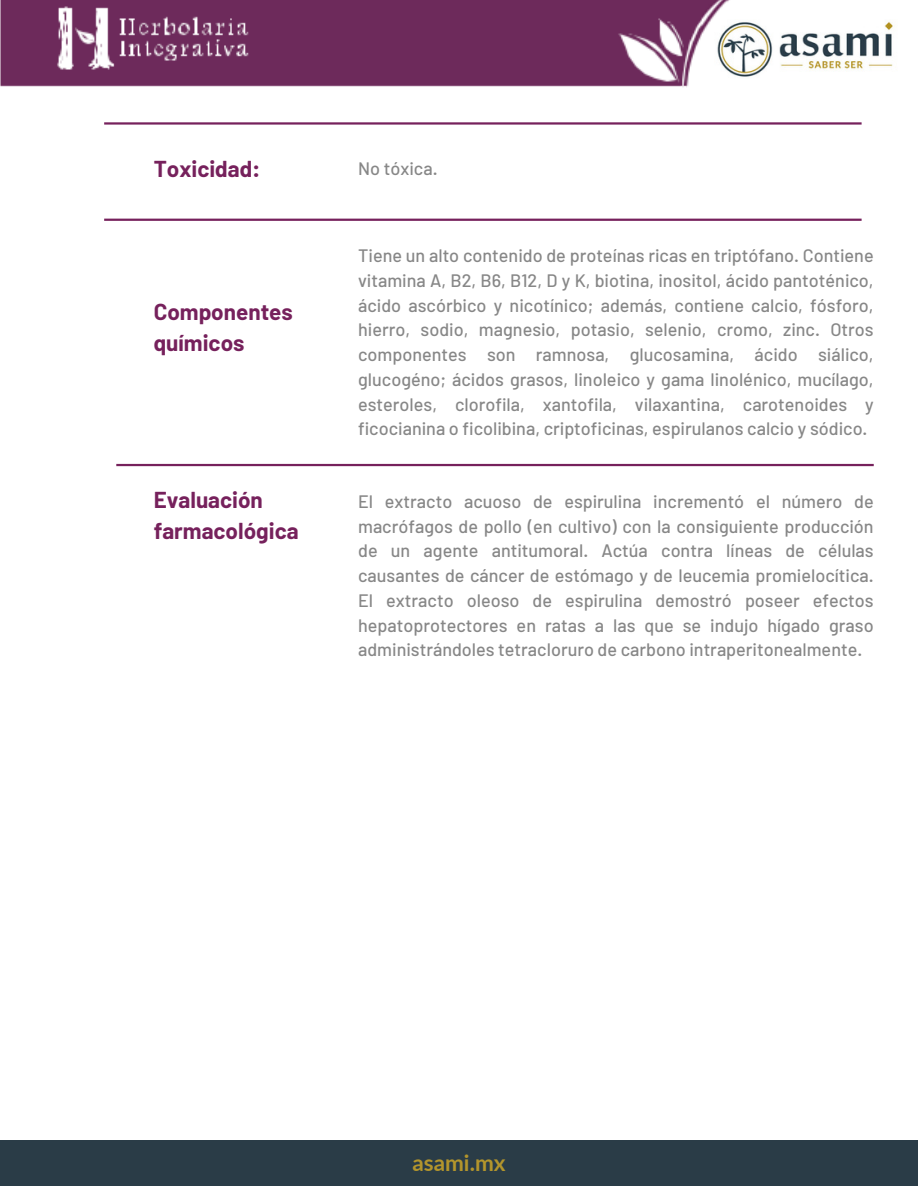
<style>
.page{position:relative;width:918px;height:1188px;background:#fff}
.page>*{position:absolute;margin:0;border:0;box-sizing:border-box;transform-origin:0 0}
.t1{font:700 22.5px/31.5px "Barlow";color:#76215c}
.t2{font:700 22.5px "Lato";color:#b3952c}
.t3{font:500 18px/24.8px "Barlow";color:#878787;text-align:justify}
</style>
<div class="page">
<hr style="left:116px;top:464px;width:758px;height:2px;background:#76215c">
<hr style="left:104px;top:122px;width:758px;height:3px;background:#76215c">
<hr style="left:104px;top:219px;width:758px;height:2px;background:#76215c">
<img style="left:0;top:0;width:730px;height:87px">
<img style="left:715px;top:19px;width:178px;height:60px">
<div style="left:0;top:1141px;width:918px;height:45px;background:#2a3c47"></div>
<p class="t1" style="left:154px;top:153px;width:108px">Toxicidad:</p>
<p class="t3" style="left:358px;top:156px;width:81px">No tóxica.</p>
<h1 class="t1" style="left:154px;top:295px;width:141px">Componentes químicos</h1>
<p class="t1" style="left:154px;top:483px;width:146px">Evaluación farmacológica</p>
<p class="t3" style="left:358px;top:243px;width:517px">Tiene un alto contenido de proteínas ricas en triptófano. Contiene vitamina A, B2, B6, B12, D y K, biotina, inositol, ácido pantoténico, ácido ascórbico y nicotínico; además, contiene calcio, fósforo, hierro, sodio, magnesio, potasio, selenio, cromo, zinc. Otros componentes son ramnosa, glucosamina, ácido siálico, glucogéno; ácidos grasos, linoleico y gama linolénico, mucílago, esteroles, clorofila, xantofila, vilaxantina, carotenoides y ficocianina o ficolibina, criptoficinas, espirulanos calcio y sódico.</p>
<h1 class="t3" style="left:358px;top:488px;width:517px">El extracto acuoso de espirulina incrementó el número de macrófagos de pollo (en cultivo) con la consiguiente producción de un agente antitumoral. Actúa contra líneas de células causantes de cáncer de estómago y de leucemia promielocítica.<br>El extracto oleoso de espirulina demostró poseer efectos hepatoprotectores en ratas a las que se indujo hígado graso administrándoles tetracloruro de carbono intraperitonealmente.</h1>
<h1 class="t2" style="left:412px;top:1149px;width:95px">asami.mx</h1>
</div>
